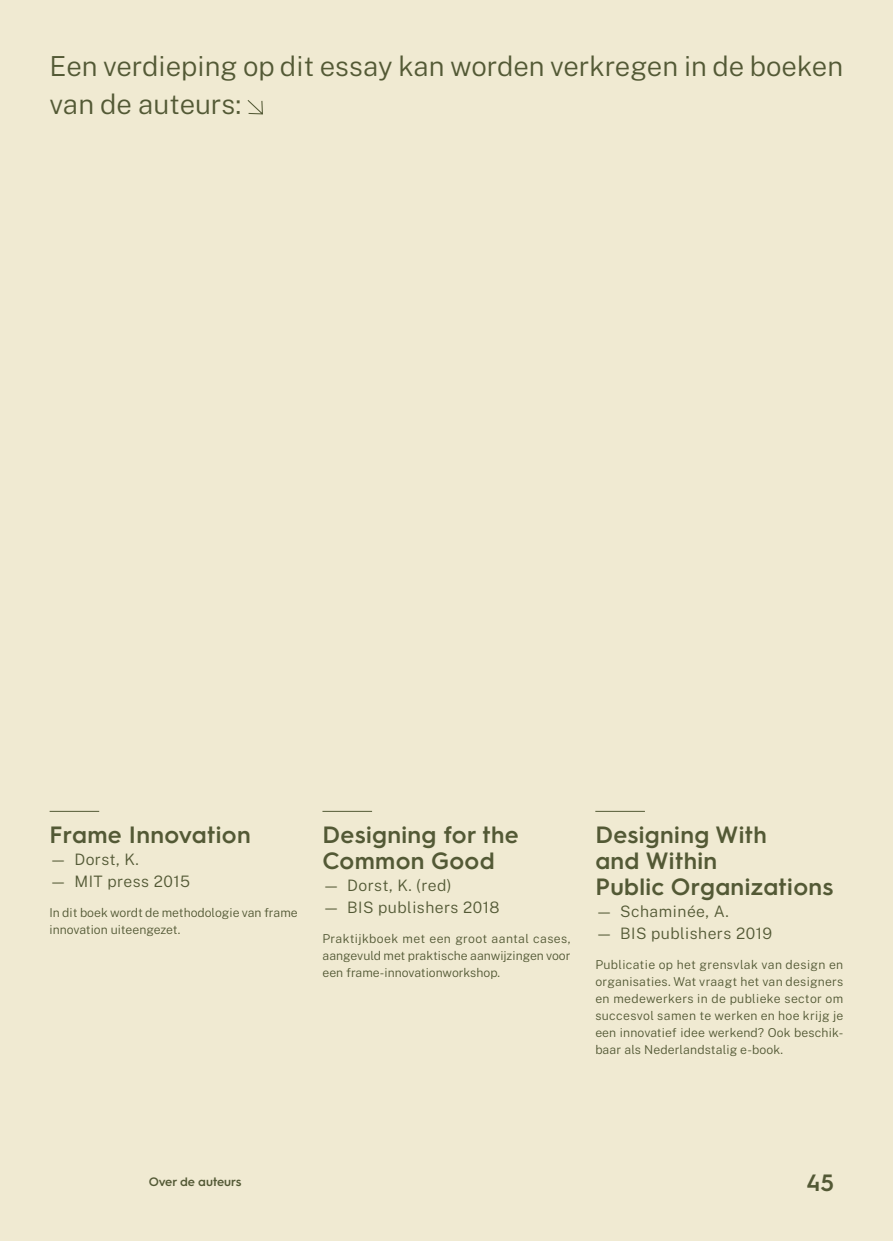
<style>
.page{position:relative;width:893px;height:1241px;background:#fff}
.page>*{position:absolute;margin:0;border:0;box-sizing:border-box;transform-origin:0 0}
.t1{font:300 27.65px/38.5px "Public Sans";color:#535935}
.t2{font:600 23.62px/25.9px "Hurme Geometric Sans 3";letter-spacing:.015em;color:#535935}
.t3{font:300 15.75px "Public Sans";letter-spacing:.03em;color:#535935}
.Voetnoten{font:300 12.25px/17.2px "Public Sans";color:#535935;text-align:justify}
.t4{font:600 12.25px "Hurme Geometric Sans 3";color:#535935}
</style>
<div class="page">
<div style="left:0;top:0;width:893px;height:1240px;background:#f0ead2"></div>
<svg style="left:247px;top:100px;width:16px;height:15px"></svg>
<hr style="left:50px;top:810px;width:49px;height:1px;background:#535935">
<hr style="left:322px;top:810px;width:50px;height:1px;background:#535935">
<hr style="left:595px;top:810px;width:50px;height:1px;background:#535935">
<p class="t1" style="left:50px;top:45px;width:795px">Een verdieping op dit essay kan worden verkregen in de boeken van de auteurs:</p>
<p class="t2" style="left:50px;top:819px;width:203px">Frame Innovation</p>
<p class="t3" style="left:50px;top:847px;width:91px">— Dorst, K.</p>
<p class="t3" style="left:50px;top:869px;width:142px">— MIT press 2015</p>
<p class="Voetnoten" style="left:50px;top:902px;width:250px">In dit boek wordt de methodologie van frame innovation uiteengezet.</p>
<p class="t2" style="left:322px;top:819px;width:198px">Designing for the<br>Common Good</p>
<p class="t3" style="left:322px;top:873px;width:131px">— Dorst, K. (red)</p>
<p class="t3" style="left:322px;top:895px;width:179px">— BIS publishers 2018</p>
<p class="Voetnoten" style="left:322px;top:928px;width:250px">Praktijkboek met een groot aantal cases, aangevuld met praktische aanwijzingen voor een frame-innovationworkshop.</p>
<p class="t2" style="left:595px;top:819px;width:240px">Designing With<br>and Within<br>Public Organizations</p>
<p class="t3" style="left:595px;top:899px;width:135px">— Schaminée, A.</p>
<p class="t3" style="left:595px;top:921px;width:178px">— BIS publishers 2019</p>
<p class="Voetnoten" style="left:595px;top:954px;width:250px">Publicatie op het grensvlak van design en organisaties. Wat vraagt het van designers en medewerkers in de publieke sector om succesvol samen te werken en hoe krijg je een innovatief idee werkend? Ook beschik&shy;baar als Nederlandstalig e-book.</p>
<p class="t4" style="left:149px;top:1173px;width:94px">Over de auteurs</p>
<p class="t2" style="left:806px;top:1168px;width:29px">45</p>
</div>
